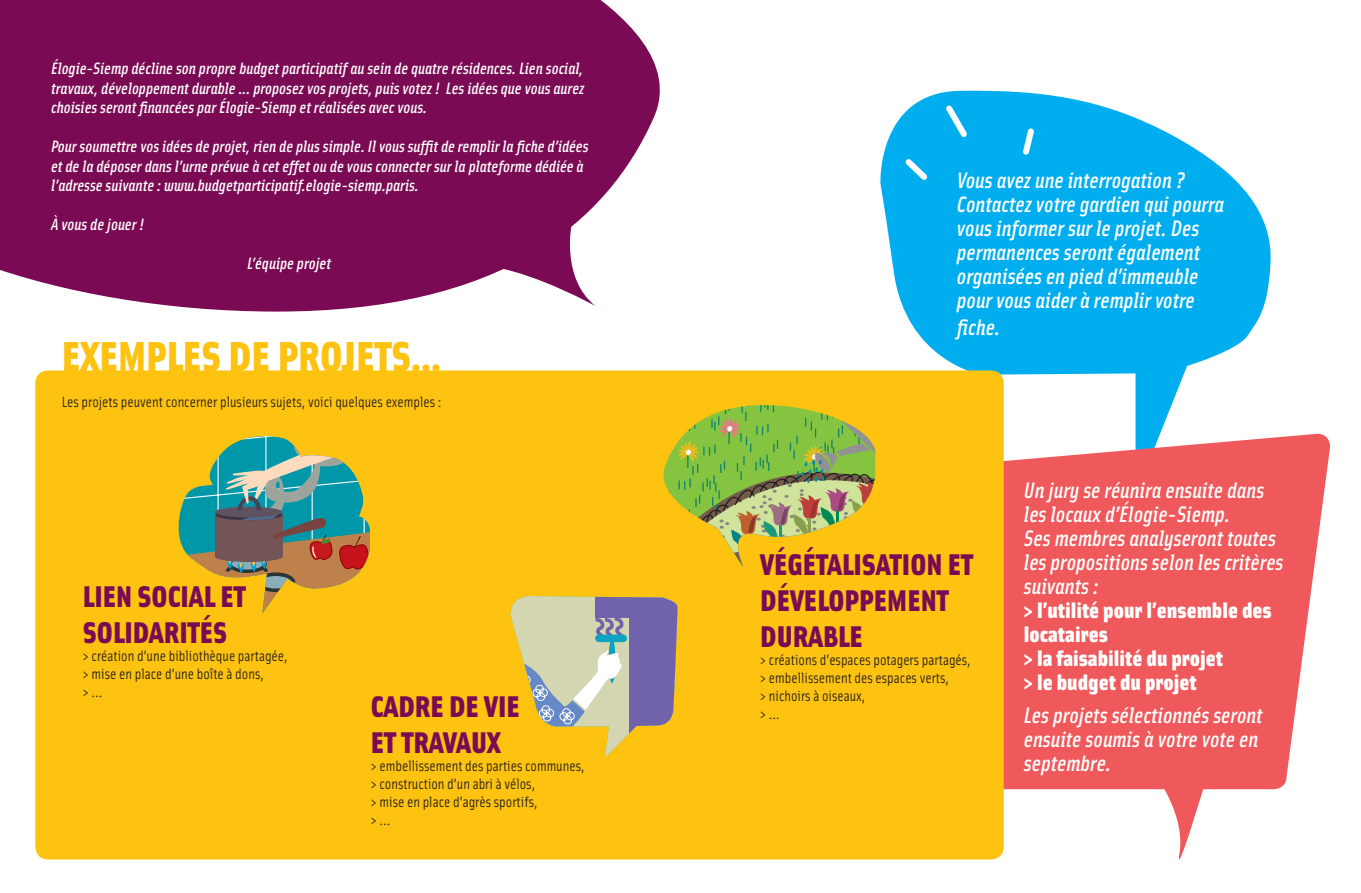
<style>
.page{position:relative;width:1361px;height:893px;background:#fff}
.page>*{position:absolute;margin:0;border:0;box-sizing:border-box;transform-origin:0 0}
.t1{font:900 42px "Solex";color:#fec210}
.t2{font:900 30px/36px "Solex";color:#7a0a54}
.t3{font:italic 500 22.5px/24px "Solex";color:#fff}
.t4{font:900 22.5px/24px "Solex";color:#fff}
.t5{font:italic 500 16.5px/19.5px "Solex";color:#fff;text-align:justify}
.t6{font:15px "Solex";color:#231f20}
</style>
<div class="page">
<svg style="left:880px;top:90px;width:391px;height:344px;fill:#00aeef"></svg>
<svg style="left:1003px;top:434px;width:327px;height:355px;fill:#f0595b"></svg>
<div style="left:35px;top:370px;width:968px;height:489px;background:#fec210;border-radius:13px"></div>
<svg style="left:178px;top:436px;width:192px;height:177px"></svg>
<svg style="left:663px;top:405px;width:213px;height:162px"></svg>
<svg style="left:0;top:0;width:660px;height:312px;fill:#7a0a54"></svg>
<svg style="left:1158px;top:774px;width:50px;height:86px"></svg>
<svg style="left:497px;top:224px;width:98px;height:82px"></svg>
<div style="left:900px;top:100px;width:138px;height:85px;background:#00aeef"></div>
<svg style="left:510px;top:596px;width:167px;height:162px"></svg>
<p class="t5" style="left:51px;top:58px;width:535px">Élogie-Siemp décline son propre budget participatif au sein de quatre résidences. Lien social, travaux, développement durable ... proposez vos projets, puis votez ! Les idées que vous aurez choisies seront financées par Élogie-Siemp et réalisées avec vous.</p>
<p class="t5" style="left:51px;top:136px;width:539px;text-align:left">Pour soumettre vos idées de projet, rien de plus simple. Il vous suffit de remplir la fiche d’idées et de la déposer dans l’urne prévue à cet effet ou de vous connecter sur la plateforme dédiée à l’adresse suivante : www.budgetparticipatif.elogie-siemp.paris.</p>
<p class="t5" style="left:51px;top:214px;width:95px">À vous de jouer !</p>
<p class="t5" style="left:247px;top:253px;width:85px">L’équipe projet</p>
<p class="t1" style="left:62px;top:327px;width:381px">EXEMPLES DE PROJETS...</p>
<p class="t6" style="left:62px;top:392px;width:381px">Les projets peuvent concerner plusieurs sujets, voici quelques exemples :</p>
<p class="t2" style="left:83px;top:577px;width:164px">LIEN SOCIAL ET<br>SOLIDARITÉS</p>
<p class="t6" style="left:83px;top:646px;width:206px">&gt; création d’une bibliothèque partagée,</p>
<p class="t6" style="left:83px;top:664px;width:183px">&gt; mise en place d’une boîte à dons,</p>
<p class="t6" style="left:83px;top:682px;width:21px">&gt; ...</p>
<p class="t2" style="left:371px;top:687px;width:151px">CADRE DE VIE</p>
<p class="t2" style="left:371px;top:723px;width:131px">ET TRAVAUX</p>
<p class="t6" style="left:371px;top:756px;width:215px">&gt; embellissement des parties communes,</p>
<p class="t6" style="left:371px;top:774px;width:166px">&gt; construction d’un abri à vélos,</p>
<p class="t6" style="left:371px;top:792px;width:168px">&gt; mise en place d’agrès sportifs,</p>
<p class="t6" style="left:371px;top:810px;width:21px">&gt; ...</p>
<p class="t3" style="left:957px;top:168px;width:230px">Vous avez une interrogation ?</p>
<p class="t3" style="left:957px;top:192px;width:269px">Contactez votre gardien qui pourra vous informer sur le projet. Des permanences seront également organisées en pied d’immeuble pour vous aider à remplir votre</p>
<p class="t3" style="left:957px;top:315px;width:45px">fiche.</p>
<p class="t2" style="left:760px;top:544px;width:214px">VÉGÉTALISATION ET<br>DÉVELOPPEMENT<br>DURABLE</p>
<p class="t6" style="left:760px;top:650px;width:212px">&gt; créations d’espaces potagers partagés,</p>
<p class="t6" style="left:760px;top:668px;width:190px">&gt; embellissement des espaces verts,</p>
<p class="t6" style="left:760px;top:686px;width:107px">&gt; nichoirs à oiseaux,</p>
<p class="t6" style="left:760px;top:704px;width:21px">&gt; ...</p>
<p class="t3" style="left:1024px;top:477px;width:242px">Un jury se réunira ensuite dans les locaux d’Élogie-Siemp.</p>
<p class="t3" style="left:1024px;top:525px;width:261px">Ses membres analyseront toutes les propositions selon les critères suivants :</p>
<p class="t4" style="left:1024px;top:597px;width:249px">&gt; l’utilité pour l’ensemble des locataires</p>
<p class="t4" style="left:1024px;top:645px;width:201px">&gt; la faisabilité du projet</p>
<p class="t4" style="left:1024px;top:669px;width:174px">&gt; le budget du projet</p>
<p class="t3" style="left:1024px;top:702px;width:240px">Les projets sélectionnés seront ensuite soumis à votre vote en septembre.</p>
</div>
